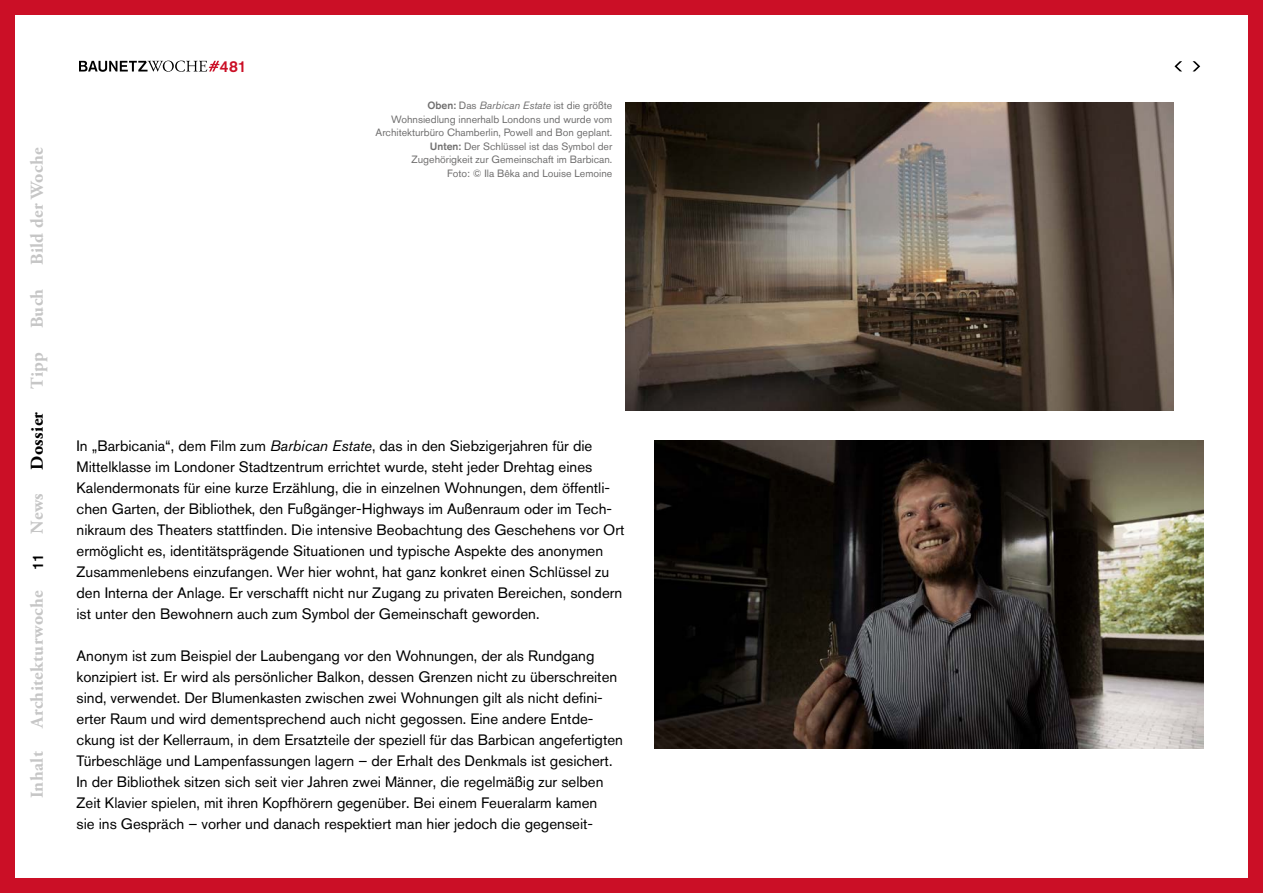
<style>
.page{position:relative;width:1263px;height:893px;background:#fff}
.page>*{position:absolute;margin:0;border:0;box-sizing:border-box;transform-origin:0 0}
.t1{font:700 18px "Adobe Garamond Pro";letter-spacing:.02em;color:#c6c6c6}
.t2{font:700 18px "Adobe Garamond Pro";letter-spacing:.02em;color:#000}
.t3{font:500 15.75px "Akzidenz Grotesk BQ";color:#cb0f26}
.t4{font:15px/21px "Akzidenz Grotesk BQ";color:#000}
.t5{font:500 15px "Akzidenz Grotesk BQ";color:#000}
.t6{font:10.5px/13.5px "Akzidenz Grotesk BQ";color:#706f6f;text-align:right}
.s1{font-weight:500}
.s2{font-style:italic}
</style>
<div class="page">
<div style="left:0;top:0;width:1263px;height:893px;border:15px solid #cb0f26"></div>
<svg style="left:1192px;top:61px;width:8px;height:10px"></svg>
<svg style="left:1174px;top:61px;width:8px;height:10px"></svg>
<img style="left:625px;top:102px;width:549px;height:308px">
<img style="left:655px;top:440px;width:548px;height:308px">
<svg style="left:79px;top:61px;width:140px;height:11px"></svg>
<p class="t1" style="left:27px;top:265px;width:119px;rotate:-90deg">Bild der Woche</p>
<p class="t1" style="left:27px;top:328px;width:41px;rotate:-90deg">Buch</p>
<p class="t1" style="left:27px;top:389px;width:38px;rotate:-90deg">Tipp</p>
<p class="t2" style="left:27px;top:470px;width:59px;rotate:-90deg">Dossier</p>
<p class="t1" style="left:27px;top:534px;width:42px;rotate:-90deg">News</p>
<p class="t5" style="left:29px;top:570px;width:18px;rotate:-90deg">11</p>
<p class="t1" style="left:27px;top:728px;width:139px;rotate:-90deg">Architekturwoche</p>
<p class="t1" style="left:27px;top:798px;width:49px;rotate:-90deg">Inhalt</p>
<p class="t3" style="left:220px;top:56px;width:28px">481</p>
<p class="t6" style="left:376px;top:99px;width:238px"><span class="s1">Oben:</span> Das <span class="s2">Barbican Estate</span> ist die größte Wohnsiedlung innerhalb Londons und wurde vom Architekturbüro Chamberlin, Powell and Bon geplant.<br><span class="s1">Unten:</span> Der Schlüssel ist das Symbol der Zugehörigkeit zur Gemeinschaft im Barbican.<br>Foto: © Ila Bêka and Louise Lemoine</p>
<p class="t4" style="left:77px;top:435px;width:549px">In „Barbicania“, dem Film zum <span class="s2">Barbican Estate</span>, das in den Siebzigerjahren für die Mittelklasse im Londoner Stadtzentrum errichtet wurde, steht jeder Drehtag eines Kalendermonats für eine kurze Erzählung, die in einzelnen Wohnungen, dem öffentli&shy;chen Garten, der Bibliothek, den Fußgänger-Highways im Außenraum oder im Tech&shy;nikraum des Theaters stattfinden. Die intensive Beobachtung des Geschehens vor Ort ermöglicht es, identitätsprägende Situationen und typische Aspekte des anonymen Zusammenlebens einzufangen. Wer hier wohnt, hat ganz konkret einen Schlüssel zu den Interna der Anlage. Er verschafft nicht nur Zugang zu privaten Bereichen, sondern ist unter den Bewohnern auch zum Symbol der Gemeinschaft geworden.</p>
<p class="t4" style="left:77px;top:645px;width:548px">Anonym ist zum Beispiel der Laubengang vor den Wohnungen, der als Rundgang konzipiert ist. Er wird als persönlicher Balkon, dessen Grenzen nicht zu überschreiten sind, verwendet. Der Blumenkasten zwischen zwei Wohnungen gilt als nicht defini&shy;erter Raum und wird dementsprechend auch nicht gegossen. Eine andere Entde&shy;ckung ist der Kellerraum, in dem Ersatzteile der speziell für das Barbican angefertigten Türbeschläge und Lampenfassungen lagern – der Erhalt des Denkmals ist gesichert.<br>In der Bibliothek sitzen sich seit vier Jahren zwei Männer, die regelmäßig zur selben Zeit Klavier spielen, mit ihren Kopfhörern gegenüber. Bei einem Feueralarm kamen<br>sie ins Gespräch – vorher und danach respektiert man hier jedoch die gegenseit-</p>
</div>
